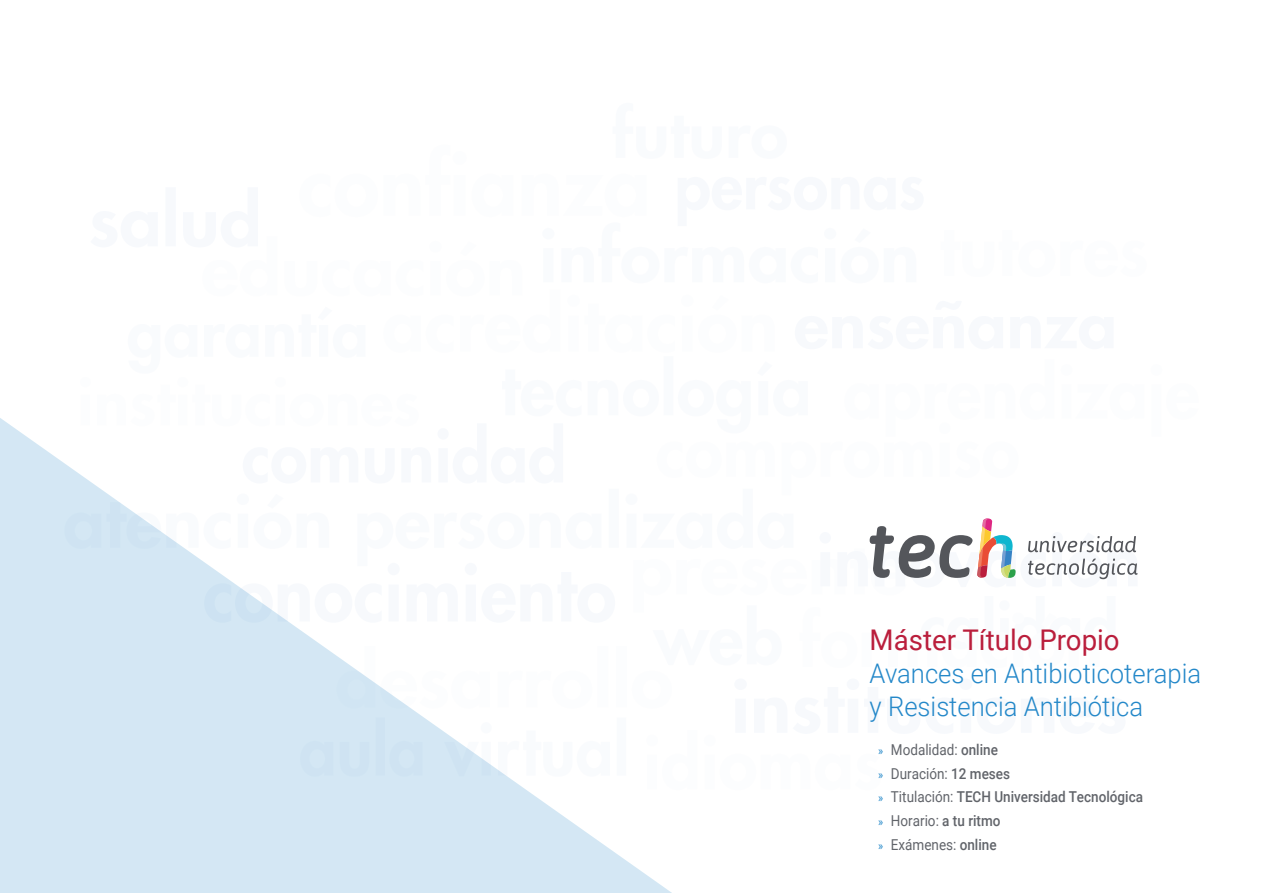
<style>
.page{position:relative;width:1263px;height:893px;background:#fff}
.page>*{position:absolute;margin:0;border:0;box-sizing:border-box;transform-origin:0 0}
.t1{font:28.5px "Roboto";color:#ba1e3c}
.t2{font:300 27px/33px "Roboto";color:#2488c9;scale:.95 1}
.t3{font:500 15px/23.7px "Roboto";color:#61646a;scale:.9 1}
.s1{font-weight:400;font-size:12px;color:#2488c9}
.s2{font-weight:400}
</style>
<div class="page">
<svg style="left:0;top:418px;width:672px;height:475px;background:#d8e9f5"></svg>
<svg style="left:64px;top:418px;width:1074px;height:372px"></svg>
<h1 class="t1" style="left:870px;top:620px;width:251px">Máster Título Propio</h1>
<h2 class="t2" style="left:870px;top:656px;width:351px">Avances en Antibioticoterapia y Resistencia Antibiótica</h2>
<p class="t3" style="left:878px;top:737px;width:296px"><span class="s1">»</span> <span class="s2">Modalidad:</span> online<br><span class="s1">»</span> <span class="s2">Duración:</span> 12 meses<br><span class="s1">»</span> <span class="s2">Titulación:</span> TECH Universidad Tecnológica <span class="s1">»</span> <span class="s2">Horario:</span> a tu ritmo<br><span class="s1">»</span> <span class="s2">Exámenes:</span> online</p>
</div>
